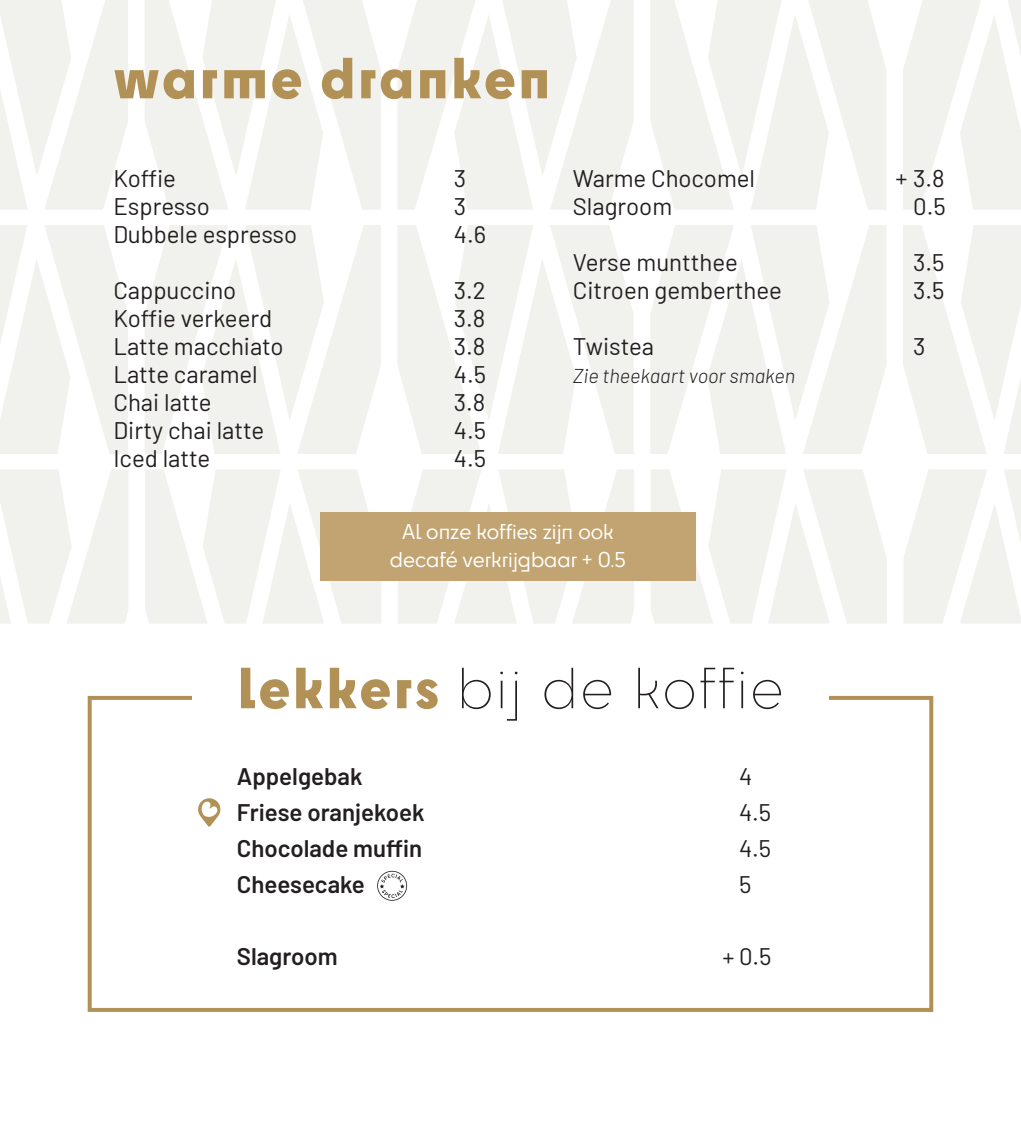
<style>
.page{position:relative;width:1021px;height:1134px;background:#fff}
.page>*{position:absolute;margin:0;border:0;box-sizing:border-box;transform-origin:0 0}
.t1{font:300 54px "Cy";letter-spacing:.05em;color:#231f20}
.t2{font:800 54px "Cy";letter-spacing:.05em;color:#b29156}
.t3{font:24px "Barlow";color:#231f20}
.t4{font:600 24px "Barlow";color:#231f20}
.t5{font:20px "Cy";color:#fff}
.t6{font:italic 300 20px "Barlow";color:#231f20}
.s1{font-weight:800;color:#b29156}
</style>
<div class="page">
<svg style="left:904px;top:469px;width:116px;height:155px"></svg>
<svg style="left:0;top:469px;width:128px;height:155px"></svg>
<svg style="left:650px;top:469px;width:236px;height:155px"></svg>
<svg style="left:145px;top:469px;width:236px;height:155px"></svg>
<svg style="left:398px;top:469px;width:236px;height:155px"></svg>
<svg style="left:0;top:225px;width:128px;height:229px"></svg>
<svg style="left:145px;top:225px;width:236px;height:229px"></svg>
<svg style="left:903px;top:225px;width:117px;height:229px"></svg>
<svg style="left:398px;top:225px;width:235px;height:229px"></svg>
<svg style="left:650px;top:225px;width:236px;height:229px"></svg>
<svg style="left:903px;top:0;width:117px;height:210px"></svg>
<svg style="left:0;top:0;width:128px;height:210px"></svg>
<svg style="left:650px;top:0;width:236px;height:210px"></svg>
<svg style="left:145px;top:0;width:236px;height:210px"></svg>
<svg style="left:398px;top:0;width:235px;height:210px"></svg>
<div style="left:320px;top:513px;width:375px;height:68px;background:#c1a471"></div>
<div style="left:88px;top:696px;width:845px;height:316px;border:4px solid #b29156"></div>
<div style="left:192px;top:654px;width:636px;height:83px;background:#fff"></div>
<svg style="left:377px;top:871px;width:30px;height:30px"></svg>
<svg style="left:198px;top:798px;width:23px;height:29px"></svg>
<p class="t2" style="left:113px;top:36px;width:438px">warme dranken</p>
<p class="t3" style="left:113px;top:161px;width:64px">Koffie</p>
<p class="t3" style="left:454px;top:161px;width:14px">3</p>
<p class="t3" style="left:113px;top:189px;width:98px">Espresso</p>
<p class="t3" style="left:454px;top:189px;width:14px">3</p>
<p class="t3" style="left:113px;top:217px;width:185px">Dubbele espresso</p>
<p class="t3" style="left:454px;top:217px;width:34px">4.6</p>
<p class="t3" style="left:113px;top:273px;width:124px">Cappuccino</p>
<p class="t3" style="left:454px;top:273px;width:33px">3.2</p>
<p class="t3" style="left:113px;top:301px;width:160px">Koffie verkeerd</p>
<p class="t3" style="left:454px;top:301px;width:33px">3.8</p>
<p class="t3" style="left:113px;top:329px;width:172px">Latte macchiato</p>
<p class="t3" style="left:454px;top:329px;width:33px">3.8</p>
<p class="t3" style="left:113px;top:357px;width:146px">Latte caramel</p>
<p class="t3" style="left:454px;top:357px;width:34px">4.5</p>
<p class="t3" style="left:113px;top:385px;width:100px">Chai latte</p>
<p class="t3" style="left:454px;top:385px;width:33px">3.8</p>
<p class="t3" style="left:113px;top:413px;width:152px">Dirty chai latte</p>
<p class="t3" style="left:454px;top:413px;width:34px">4.5</p>
<p class="t3" style="left:113px;top:441px;width:98px">Iced latte</p>
<p class="t3" style="left:454px;top:441px;width:34px">4.5</p>
<p class="t3" style="left:573px;top:161px;width:184px">Warme Chocomel</p>
<p class="t3" style="left:895px;top:161px;width:51px">+ 3.8</p>
<p class="t3" style="left:573px;top:189px;width:101px">Slagroom</p>
<p class="t3" style="left:913px;top:189px;width:34px">0.5</p>
<p class="t3" style="left:573px;top:245px;width:167px">Verse muntthee</p>
<p class="t3" style="left:913px;top:245px;width:33px">3.5</p>
<p class="t3" style="left:573px;top:273px;width:210px">Citroen gemberthee</p>
<p class="t3" style="left:913px;top:273px;width:33px">3.5</p>
<p class="t3" style="left:573px;top:329px;width:83px">Twistea</p>
<p class="t3" style="left:913px;top:329px;width:14px">3</p>
<p class="t6" style="left:573px;top:361px;width:224px">Zie theekaart voor smaken</p>
<p class="t5" style="left:402px;top:517px;width:213px">Al onze koffies zijn ook</p>
<p class="t5" style="left:390px;top:545px;width:237px">decafé verkrijgbaar + 0.5</p>
<p class="t1" style="left:238px;top:652px;width:547px"><span class="s1">lekkers</span> bij de koffie</p>
<p class="t4" style="left:237px;top:758px;width:127px">Appelgebak</p>
<p class="t3" style="left:739px;top:759px;width:15px">4</p>
<p class="t4" style="left:237px;top:794px;width:189px">Friese oranjekoek</p>
<p class="t3" style="left:739px;top:795px;width:34px">4.5</p>
<p class="t4" style="left:237px;top:830px;width:187px">Chocolade muffin</p>
<p class="t3" style="left:739px;top:831px;width:34px">4.5</p>
<p class="t4" style="left:237px;top:866px;width:130px">Cheesecake</p>
<p class="t3" style="left:739px;top:867px;width:14px">5</p>
<p class="t4" style="left:237px;top:938px;width:102px">Slagroom</p>
<p class="t3" style="left:722px;top:939px;width:51px">+ 0.5</p>
</div>
